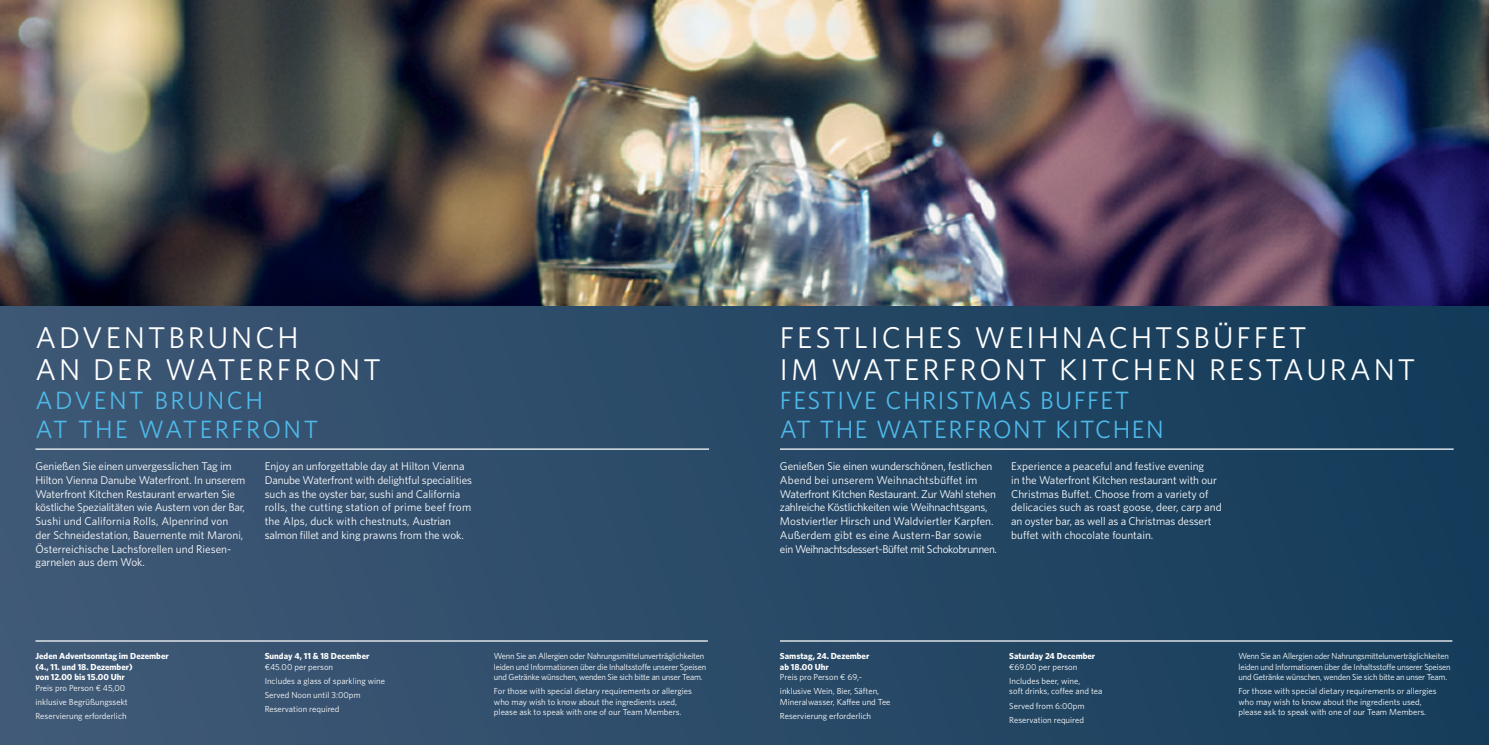
<style>
.page{position:relative;width:1489px;height:745px;background:#fff}
.page>*{position:absolute;margin:0;border:0;box-sizing:border-box;transform-origin:0 0}
.t1{font:30px/32.5px "Whitney";letter-spacing:.1em;color:#fff}
.t2{font:25px/28.8px "Whitney";letter-spacing:.06em;color:#4eb9e9}
.t3{font:25px/28.8px "Whitney";letter-spacing:.1em;color:#4eb9e9}
.t4{font:11.25px/13.8px "Whitney";letter-spacing:-.01em;color:#fff}
.t5{font:8.75px/10.5px "Whitney";color:#fff}
.t6{font:8.75px/10.5px "Whitney";letter-spacing:-.02em;color:#fff}
.t7{font:700 8.75px/10.5px "Whitney";color:#fff}
.s1{font-weight:400}
.s2{font-family:"Whitney K";font-weight:400}
</style>
<div class="page">
<div style="left:0;top:234px;width:1488px;height:510px;background:linear-gradient(to right,#3f5976,#133c59)"></div>
<img style="left:0;top:0;width:1488px;height:305px">
<hr style="left:35px;top:640px;width:672px;height:1px;background:#fff">
<hr style="left:780px;top:640px;width:672px;height:1px;background:#fff">
<hr style="left:35px;top:448px;width:674px;height:1px;background:#fff">
<hr style="left:780px;top:448px;width:673px;height:1px;background:#fff">
<h1 class="t1" style="left:35px;top:323px;width:347px">ADVENTBRUNCH<br>AN DER WATERFRONT</h1>
<h2 class="t3" style="left:35px;top:388px;width:284px">ADVENT BRUNCH<br>AT THE WATERFRONT</h2>
<h1 class="t1" style="left:780px;top:323px;width:636px">FESTLICHES WEIHNACHTSBÜFFET<br>IM WATERFRONT KITCHEN RESTAURANT</h1>
<h2 class="t2" style="left:780px;top:388px;width:385px">FESTIVE CHRISTMAS BUFFET<br>AT THE WATERFRONT KITCHEN</h2>
<p class="t4" style="left:35px;top:460px;width:211px">Genießen Sie einen unvergesslichen Tag im Hilton Vienna Danube Waterfront. In unserem Waterfront Kitchen Restaurant erwarten Sie köstliche Spezialitäten wie Austern von der Bar, Sushi und California Rolls, Alpenrind von der Schneidestation, Bauernente mit Maroni, Österreichische Lachsforellen und Riesen&shy;garnelen aus dem Wok.</p>
<p class="t4" style="left:265px;top:460px;width:209px">Enjoy an unforgettable day at Hilton Vienna Danube Waterfront with delightful specialities such as the oyster bar, sushi and California rolls, the cutting station of prime beef from the Alps, duck with chestnuts, Austrian salmon fillet and king prawns from the wok.</p>
<p class="t4" style="left:780px;top:460px;width:218px">Genießen Sie einen wunderschönen, festlichen Abend bei unserem Weihnachtsbüffet im Waterfront Kitchen Restaurant. Zur Wahl stehen zahlreiche Köstlichkeiten wie Weihnachtsgans, Mostviertler Hirsch und Waldviertler Karpfen.<br>Außerdem gibt es eine Austern-Bar sowie ein Weihnachtsdessert-Büffet mit Schokobrunnen.</p>
<p class="t4" style="left:1011px;top:460px;width:212px">Experience a peaceful and festive evening<br>in the Waterfront Kitchen restaurant with our Christmas Buffet. Choose from a variety of delicacies such as roast goose, deer, carp and an oyster bar, as well as a Christmas dessert buffet with chocolate fountain.</p>
<p class="t7" style="left:35px;top:651px;width:135px">Jeden Adventsonntag im Dezember (4., 11. und 18. Dezember)<br>von 12.00 bis 15.00 Uhr<br><span class="s1">Preis pro Person</span> <span class="s2">€</span> <span class="s1">45,00</span></p>
<p class="t5" style="left:35px;top:695px;width:94px;line-height:14px">inklusive Begrüßungssekt<br>Reservierung erforderlich</p>
<p class="t7" style="left:265px;top:651px;width:106px">Sunday 4, 11 &amp; 18 December <span class="s2">€</span><span class="s1">45.00 per person</span></p>
<p class="t5" style="left:265px;top:674px;width:122px;line-height:14px">Includes a glass of sparkling wine<br>Served Noon until 3:00pm<br>Reservation required</p>
<p class="t6" style="left:494px;top:651px;width:214px">Wenn Sie an Allergien oder Nahrungsmittelunverträglichkeiten leiden und Informationen über die Inhaltsstoffe unserer Speisen und Getränke wünschen, wenden Sie sich bitte an unser Team.</p>
<p class="t5" style="left:494px;top:686px;width:199px">For those with special dietary requirements or allergies who may wish to know about the ingredients used, please ask to speak with one of our Team Members.</p>
<p class="t7" style="left:780px;top:651px;width:91px">Samstag, 24. Dezember ab 18.00 Uhr<br><span class="s1">Preis pro Person</span> <span class="s2">€</span> <span class="s1">69,-</span></p>
<p class="t5" style="left:780px;top:686px;width:112px">inklusive Wein, Bier, Säften,<br>Mineralwasser, Kaffee und Tee</p>
<p class="t5" style="left:780px;top:711px;width:93px">Reservierung erforderlich</p>
<p class="t7" style="left:1009px;top:651px;width:87px">Saturday 24 December <span class="s2">€</span><span class="s1">69.00 per person</span></p>
<p class="t5" style="left:1009px;top:676px;width:95px">Includes beer, wine,<br>soft drinks, coffee and tea</p>
<p class="t5" style="left:1009px;top:698px;width:77px;line-height:14px">Served from 6:00pm<br>Reservation required</p>
<p class="t6" style="left:1238px;top:651px;width:214px">Wenn Sie an Allergien oder Nahrungsmittelunverträglichkeiten leiden und Informationen über die Inhaltsstoffe unserer Speisen und Getränke wünschen, wenden Sie sich bitte an unser Team.</p>
<p class="t5" style="left:1238px;top:686px;width:199px">For those with special dietary requirements or allergies who may wish to know about the ingredients used, please ask to speak with one of our Team Members.</p>
</div>
